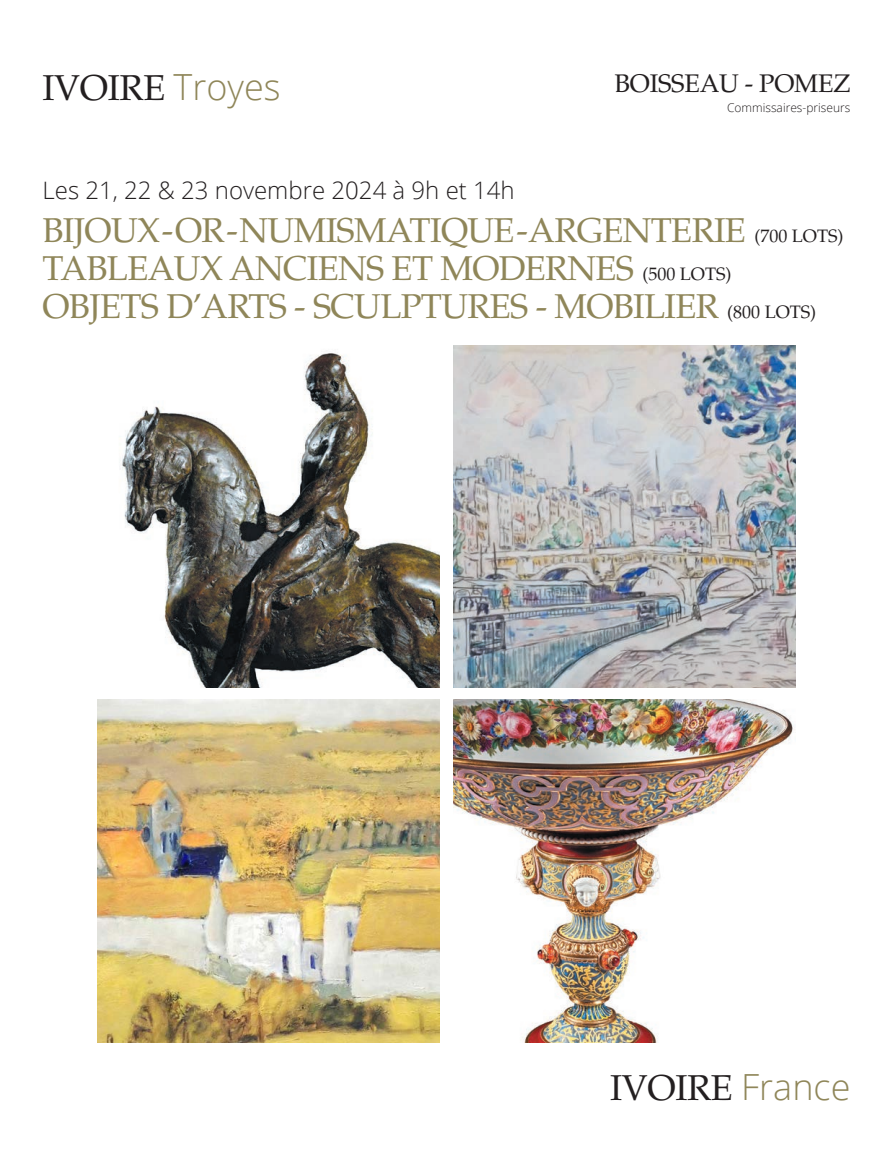
<style>
.page{position:relative;width:893px;height:1149px;background:#fff}
.page>*{position:absolute;margin:0;border:0;box-sizing:border-box;transform-origin:0 0}
.t1{font:36px "Palatino";letter-spacing:-.01em;color:#231f20}
.t2{font:34.5px "Palatino";letter-spacing:-.02em;color:#8f8659}
.t3{font:25.5px "Palatino";letter-spacing:-.01em;color:#231f20}
.t4{font:300 24px "Open Sans";color:#231f20}
.t5{font:300 12px "Open Sans";color:#231f20}
.s1{font-family:"Open Sans";font-weight:300;color:#8f8659}
.s2{font-size:18px;color:#231f20}
</style>
<div class="page">
<img style="left:453px;top:345px;width:342px;height:342px">
<img style="left:98px;top:699px;width:342px;height:343px">
<img style="left:453px;top:699px;width:342px;height:343px">
<img style="left:120px;top:353px;width:320px;height:334px">
<p class="t1" style="left:43px;top:67px;width:240px">IVOIRE <span class="s1">Troyes</span></p>
<p class="t3" style="left:615px;top:69px;width:237px">BOISSEAU - POMEZ</p>
<p class="t5" style="left:727px;top:99px;width:125px">Commissaires-priseurs</p>
<p class="t4" style="left:43px;top:174px;width:474px">Les 21, 22 &amp; 23 novembre 2024 à 9h et 14h</p>
<p class="t2" style="left:43px;top:210px;width:802px">BIJOUX - OR - NUMISMATIQUE - ARGENTERIE <span class="s2">(700 LOTS)</span></p>
<p class="t2" style="left:43px;top:248px;width:690px">TABLEAUX ANCIENS ET MODERNES <span class="s2">(500 LOTS)</span></p>
<p class="t2" style="left:43px;top:285px;width:775px">OBJETS D’ARTS - SCULPTURES - MOBILIER <span class="s2">(800 LOTS)</span></p>
<p class="t1" style="left:610px;top:1066px;width:242px">IVOIRE <span class="s1">France</span></p>
</div>
